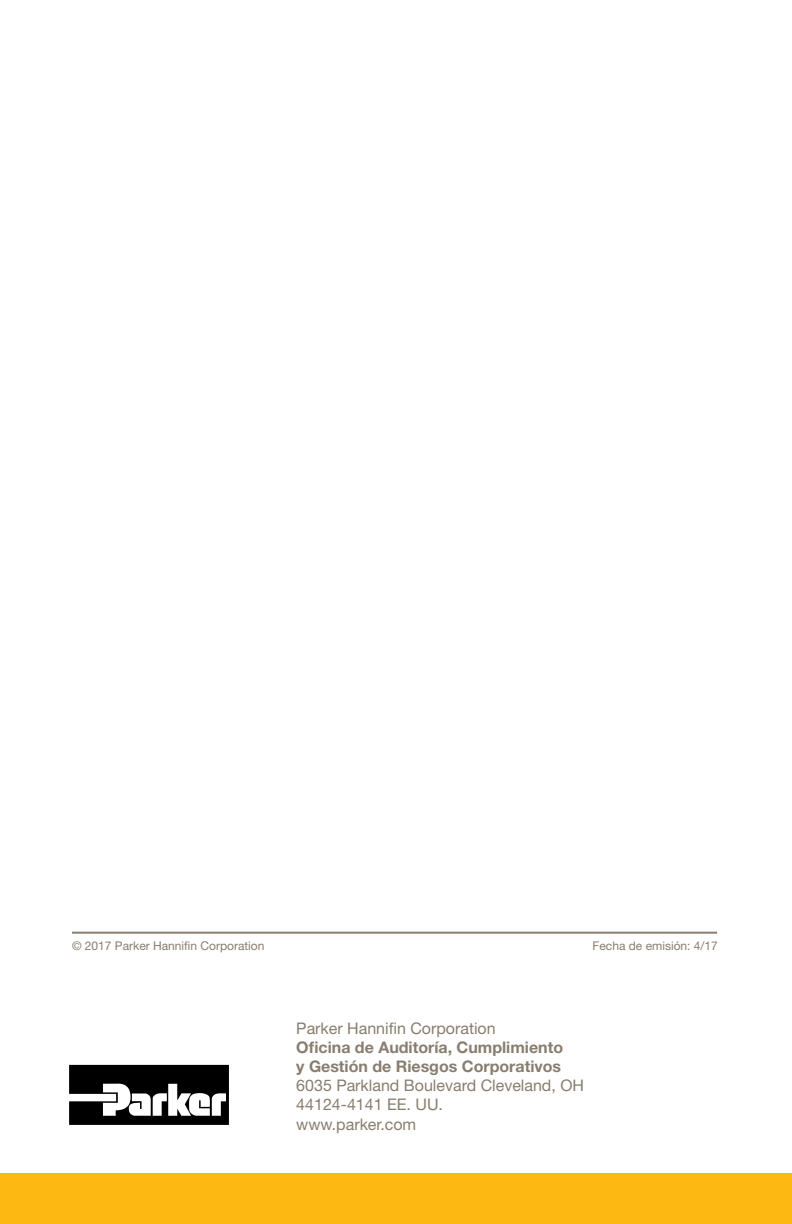
<style>
.page{position:relative;width:792px;height:1224px;background:#fff}
.page>*{position:absolute;margin:0;border:0;box-sizing:border-box;transform-origin:0 0}
.t1{font:16px/19.2px "Helvetica Neue LT Std";color:#887d6e}
.t2{font:700 16px/19.2px "Helvetica Neue LT Std";color:#887d6e}
.t3{font:12px "Helvetica Neue LT Std";color:#887d6e}
</style>
<div class="page">
<svg style="left:69px;top:1065px;width:160px;height:60px"></svg>
<hr style="left:72px;top:932px;width:645px;height:2px;background:#887d6e">
<div style="left:0;top:1174px;width:792px;height:50px;background:#fdb812"></div>
<p class="t3" style="left:72px;top:938px;width:194px">© 2017 Parker Hannifin Corporation</p>
<p class="t3" style="left:593px;top:938px;width:127px">Fecha de emisión: 4/17</p>
<p class="t1" style="left:296px;top:1018px;width:201px">Parker Hannifin Corporation</p>
<p class="t2" style="left:296px;top:1037px;width:268px">Oficina de Auditoría, Cumplimiento y Gestión de Riesgos Corporativos</p>
<p class="t1" style="left:296px;top:1076px;width:289px">6035 Parkland Boulevard Cleveland, OH<br>44124-4141 EE. UU.<br>www.parker.com</p>
</div>
